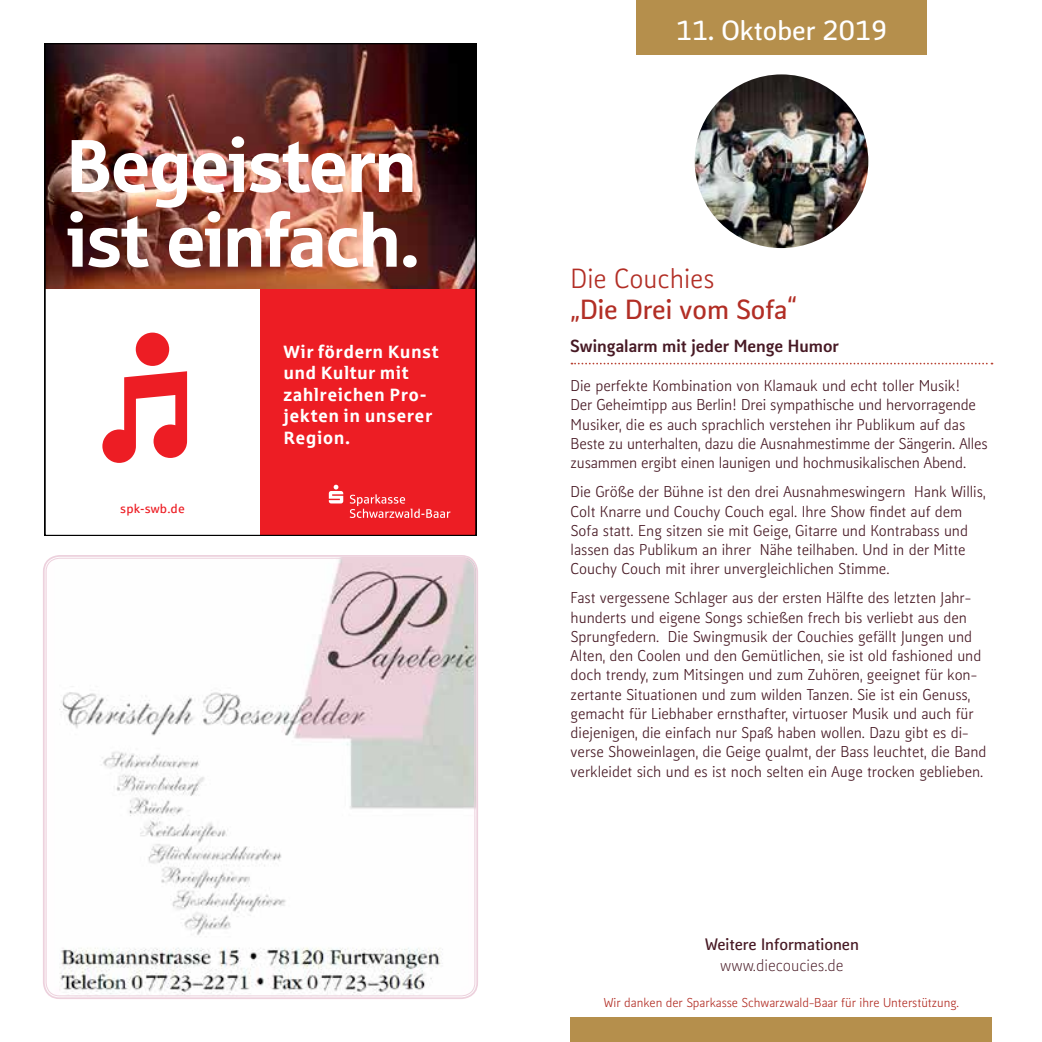
<style>
.page{position:relative;width:1042px;height:1042px;background:#fff}
.page>*{position:absolute;margin:0;border:0;box-sizing:border-box;transform-origin:0 0}
.t1{font:74.73px/74.7px "Sparkasse Head";letter-spacing:-.005em;color:#fff}
.t2{font:700 26.25px "Kofi Pure Sans";color:#b22e25}
.t3{font:700 26.25px "Kofi Pure Sans";color:#fff}
.t4{font:26.25px "Kofi Pure Sans";color:#b22e25}
.t5{font:700 17.85px/21.5px "Sparkasse Rg";letter-spacing:.025em;color:#fff}
.t6{font:800 16.62px "Kofi Pure Sans";color:#471924}
.t7{font:700 15.75px "Kofi Pure Sans";color:#471924}
.t8{font:300 15.75px "Kofi Pure Sans";color:#471924}
.t9{font:14.88px/19.2px "Kofi Pure Sans";color:#471924}
.t10{font:12.6px "Sparkasse Rg";letter-spacing:.01em;color:#ed1d24}
.t11{font:12.25px "Kofi Pure Sans";color:#b22e25}
</style>
<div class="page">
<img style="left:46px;top:558px;width:429px;height:438px">
<div style="left:43px;top:555px;width:435px;height:444px;border:2px solid #edd1dd;border-radius:16px"></div>
<img style="left:694px;top:74px;width:174px;height:174px;border-radius:87px">
<svg style="left:571px;top:363px;width:421px;height:1px"></svg>
<div style="left:570px;top:1017px;width:422px;height:25px;background:#b58f4c"></div>
<img style="left:45px;top:43px;width:431px;height:493px">
<div style="left:636px;top:0;width:291px;height:55px;background:#b58f4c"></div>
<h1 class="t1" style="left:67px;top:126px;width:353px">Begeistern ist einfach.</h1>
<p class="t10" style="left:120px;top:501px;width:66px">spk-swb.de</p>
<p class="t5" style="left:283px;top:340px;width:157px">Wir fördern Kunst und Kultur mit zahlreichen Pro&shy;jekten in unserer<br>Region.</p>
<h2 class="t3" style="left:676px;top:12px;width:213px">11. Oktober 2019</h2>
<h2 class="t4" style="left:570px;top:262px;width:145px">Die Couchies</h2>
<h2 class="t2" style="left:570px;top:291px;width:228px">„Die Drei vom Sofa“</h2>
<p class="t6" style="left:570px;top:334px;width:270px">Swingalarm mit jeder Menge Humor</p>
<p class="t9" style="left:570px;top:376px;width:419px">Die perfekte Kombination von Klamauk und echt toller Musik!<br>Der Geheimtipp aus Berlin! Drei sympathische und hervorragende Musiker, die es auch sprachlich verstehen ihr Publikum auf das Beste zu unterhalten, dazu die Ausnahmestimme der Sängerin. Alles zusammen ergibt einen launigen und hochmusikalischen Abend.</p>
<p class="t9" style="left:570px;top:483px;width:416px">Die Größe der Bühne ist den drei Ausnahmeswingern Hank Willis, Colt Knarre und Couchy Couch egal. Ihre Show findet auf dem Sofa statt. Eng sitzen sie mit Geige, Gitarre und Kontrabass und lassen das Publikum an ihrer Nähe teilhaben. Und in der Mitte Couchy Couch mit ihrer unvergleichlichen Stimme.</p>
<p class="t9" style="left:570px;top:589px;width:417px">Fast vergessene Schlager aus der ersten Hälfte des letzten Jahr&shy;hunderts und eigene Songs schießen frech bis verliebt aus den Sprungfedern. Die Swingmusik der Couchies gefällt Jungen und Alten, den Coolen und den Gemütlichen, sie ist old fashioned und doch trendy, zum Mitsingen und zum Zuhören, geeignet für kon&shy;zertante Situationen und zum wilden Tanzen. Sie ist ein Genuss, gemacht für Liebhaber ernsthafter, virtuoser Musik und auch für diejenigen, die einfach nur Spaß haben wollen. Dazu gibt es di&shy;verse Showeinlagen, die Geige qualmt, der Bass leuchtet, die Band verkleidet sich und es ist noch selten ein Auge trocken geblieben.</p>
<p class="t7" style="left:705px;top:933px;width:155px">Weitere Informationen</p>
<p class="t8" style="left:720px;top:955px;width:125px">www.diecoucies.de</p>
<p class="t11" style="left:604px;top:995px;width:357px">Wir danken der Sparkasse Schwarzwald-Baar für ihre Unterstützung.</p>
</div>
